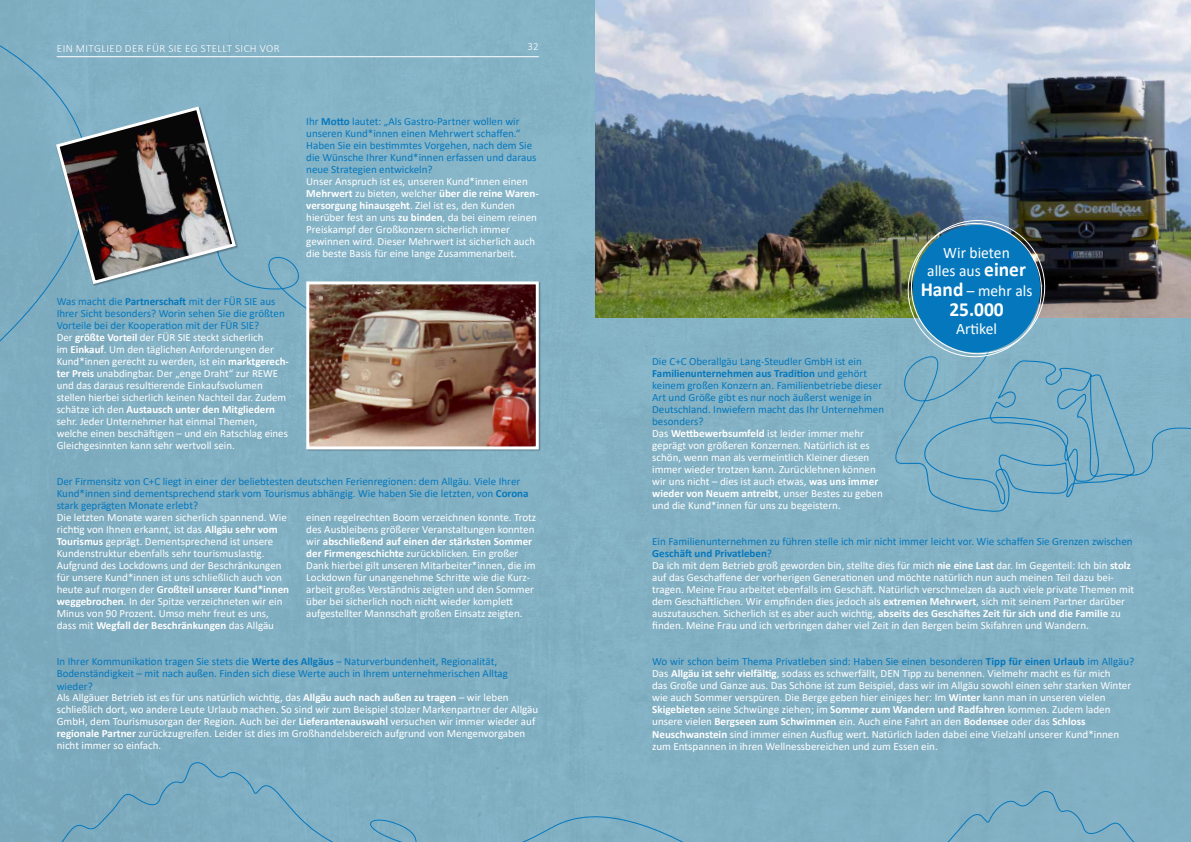
<style>
.page{position:relative;width:1191px;height:842px;background:#fff}
.page>*{position:absolute;margin:0;border:0;box-sizing:border-box;transform-origin:0 0}
.t1{font:700 20px "Calibri";color:#fff}
.t2{font:16px/18px "Calibri";color:#fff;text-align:center}
.t3{font:11px/12px "Calibri";color:#fff}
.t4{font:11px/12px "Calibri";color:#0578bd}
.t5{font:300 11px "Calibri";letter-spacing:.04em;color:#fff}
.s1{font-weight:700}
.s2{font-weight:700;font-size:20px}
</style>
<div class="page">
<div style="left:0;top:0;width:1191px;height:789px;background:#83b0c3"></div>
<div style="left:0;top:32px;width:223px;height:324px;background:#80afc1"></div>
<div style="left:0;top:760px;width:708px;height:82px;background:#80aec1"></div>
<div style="left:535px;top:789px;width:656px;height:53px;background:#83b0c4"></div>
<img style="left:595px;top:0;width:596px;height:317px">
<div style="left:306px;top:281px;width:235px;height:171px;background:#000;opacity:.3"></div>
<img style="left:310px;top:285px;width:225px;height:160px">
<div style="left:306px;top:281px;width:233px;height:168px;border:3px solid #fff"></div>
<svg style="left:54px;top:105px;width:292px;height:226px;background:#738d98"></svg>
<svg style="left:886px;top:213px;width:305px;height:301px;background:#6492a6"></svg>
<hr style="left:57px;top:56px;width:482px;height:1px;background:#fff">
<p class="t5" style="left:57px;top:41px;width:224px">EIN MITGLIED DER FÜR SIE EG STELLT SICH VOR</p>
<p class="t5" style="left:527px;top:40px;width:13px">32</p>
<p class="t4" style="left:306px;top:115px;width:232px">Ihr <span class="s1">Motto</span> lautet: „Als Gastro-Partner wollen wir unseren Kund*innen einen Mehrwert schaffen.“ Haben Sie ein bestimmtes Vorgehen, nach dem Sie die Wünsche Ihrer Kund*innen erfassen und daraus neue Strategien entwickeln?</p>
<p class="t4" style="left:57px;top:295px;width:229px">Was macht die <span class="s1">Partnerschaft</span> mit der FÜR SIE aus<br>Ihrer Sicht besonders? Worin sehen Sie die größten<br>Vorteile bei der Kooperation mit der FÜR SIE?</p>
<p class="t3" style="left:57px;top:331px;width:234px">Der <span class="s1">größte Vorteil</span> der FÜR SIE steckt sicherlich<br>im <span class="s1">Einkauf</span>. Um den täglichen Anforderungen der Kund*innen gerecht zu werden, ist ein <span class="s1">marktgerech&shy;ter Preis</span> unabdingbar. Der „enge Draht“ zur REWE und das daraus resultierende Einkaufsvolumen stellen hierbei sicherlich keinen Nachteil dar. Zudem schätze ich den <span class="s1">Austausch unter den Mitgliedern </span>sehr. Jeder Unternehmer hat einmal Themen, welche einen beschäftigen – und ein Ratschlag eines Gleichgesinnten kann sehr wertvoll sein.</p>
<p class="t3" style="left:306px;top:175px;width:234px">Unser Anspruch ist es, unseren Kund*innen einen <span class="s1">Mehrwert</span> zu bieten, welcher <span class="s1">über die reine Waren&shy;versorgung hinausgeht</span>. Ziel ist es, den Kunden hierüber fest an uns <span class="s1">zu binden</span>, da bei einem reinen Preiskampf der Großkonzern sicherlich immer gewinnen wird. Dieser Mehrwert ist sicherlich auch die beste Basis für eine lange Zusammenarbeit.</p>
<p class="t4" style="left:57px;top:475px;width:473px">Der Firmensitz von C+C liegt in einer der beliebtesten deutschen Ferienregionen: dem Allgäu. Viele Ihrer<br>Kund*innen sind dementsprechend stark vom Tourismus abhängig. Wie haben Sie die letzten, von <span class="s1">Corona </span>stark geprägten Monate erlebt?</p>
<p class="t3" style="left:57px;top:511px;width:234px">Die letzten Monate waren sicherlich spannend. Wie richtig von Ihnen erkannt, ist das <span class="s1">Allgäu sehr vom Tourismus</span> geprägt. Dementsprechend ist unsere Kundenstruktur ebenfalls sehr tourismuslastig.<br>Aufgrund des Lockdowns und der Beschränkungen für unsere Kund*innen ist uns schließlich auch von heute auf morgen der <span class="s1">Großteil unserer Kund*innen weggebrochen</span>. In der Spitze verzeichneten wir ein Minus von 90 Prozent. Umso mehr freut es uns, dass mit <span class="s1">Wegfall der Beschränkungen</span> das Allgäu</p>
<p class="t3" style="left:306px;top:511px;width:231px">einen regelrechten Boom verzeichnen konnte. Trotz des Ausbleibens größerer Veranstaltungen konnten wir <span class="s1">abschließend auf einen der stärksten Sommer der Firmengeschichte</span> zurückblicken. Ein großer Dank hierbei gilt unseren Mitarbeiter*innen, die im Lockdown für unangenehme Schritte wie die Kurz&shy;arbeit großes Verständnis zeigten und den Sommer über bei sicherlich noch nicht wieder komplett aufgestellter Mannschaft großen Einsatz zeigten.</p>
<p class="t4" style="left:57px;top:655px;width:453px">In Ihrer Kommunikation tragen Sie stets die <span class="s1">Werte des Allgäus</span> – Naturverbundenheit, Regionalität,<br>Bodenständigkeit – mit nach außen. Finden sich diese Werte auch in Ihrem unternehmerischen Alltag wieder?</p>
<p class="t3" style="left:57px;top:691px;width:483px">Als Allgäuer Betrieb ist es für uns natürlich wichtig, das <span class="s1">Allgäu auch nach außen zu tragen</span> – wir leben schließlich dort, wo andere Leute Urlaub machen. So sind wir zum Beispiel stolzer Markenpartner der Allgäu GmbH, dem Tourismusorgan der Region. Auch bei der <span class="s1">Lieferantenauswahl</span> versuchen wir immer wieder auf <span class="s1">regionale Partner</span> zurückzugreifen. Leider ist dies im Großhandelsbereich aufgrund von Mengenvorgaben nicht immer so einfach.</p>
<p class="t4" style="left:652px;top:355px;width:233px">Die C+C Oberallgäu Lang-Steudler GmbH ist ein <span class="s1">Familienunternehmen aus Tradition</span> und gehört keinem großen Konzern an. Familienbetriebe dieser Art und Größe gibt es nur noch äußerst wenige in Deutschland. Inwiefern macht das Ihr Unternehmen besonders?</p>
<p class="t3" style="left:652px;top:427px;width:232px">Das <span class="s1">Wettbewerbsumfeld</span> ist leider immer mehr geprägt von größeren Konzernen. Natürlich ist es schön, wenn man als vermeintlich Kleiner diesen immer wieder trotzen kann. Zurücklehnen können wir uns nicht – dies ist auch etwas, <span class="s1">was uns immer wieder von Neuem antreibt</span>, unser Bestes zu geben und die Kund*innen für uns zu begeistern.</p>
<h2 class="t2" style="left:927px;top:243px;width:100px">Wir bieten alles aus <span class="s2">einer</span></h2>
<h2 class="t2" style="left:920px;top:281px;width:113px"><span class="s2">Hand</span> – mehr als</h2>
<h1 class="t1" style="left:949px;top:295px;width:56px">25.000</h1>
<h2 class="t2" style="left:956px;top:319px;width:42px">Artikel</h2>
<p class="t4" style="left:652px;top:535px;width:482px">Ein Familienunternehmen zu führen stelle ich mir nicht immer leicht vor. Wie schaffen Sie Grenzen zwischen<br><span class="s1">Geschäft und Privatleben</span>?</p>
<p class="t3" style="left:652px;top:559px;width:483px">Da ich mit dem Betrieb groß geworden bin, stellte dies für mich <span class="s1">nie eine Last</span> dar. Im Gegenteil: Ich bin <span class="s1">stolz </span>auf das Geschaffene der vorherigen Generationen und möchte natürlich nun auch meinen Teil dazu bei&shy;tragen. Meine Frau arbeitet ebenfalls im Geschäft. Natürlich verschmelzen da auch viele private Themen mit dem Geschäftlichen. Wir empfinden dies jedoch als <span class="s1">extremen Mehrwert</span>, sich mit seinem Partner darüber auszutauschen. Sicherlich ist es aber auch wichtig, <span class="s1">abseits des Geschäftes Zeit für sich und die Familie</span> zu finden. Meine Frau und ich verbringen daher viel Zeit in den Bergen beim Skifahren und Wandern.</p>
<p class="t3" style="left:652px;top:667px;width:480px">Das <span class="s1">Allgäu ist sehr vielfältig</span>, sodass es schwerfällt, DEN Tipp zu benennen. Vielmehr macht es für mich<br>das Große und Ganze aus. Das Schöne ist zum Beispiel, dass wir im Allgäu sowohl einen sehr starken Winter wie auch Sommer verspüren. Die Berge geben hier einiges her: Im <span class="s1">Winter</span> kann man in unseren vielen <span class="s1">Skigebieten</span> seine Schwünge ziehen; im <span class="s1">Sommer zum Wandern und Radfahren</span> kommen. Zudem laden unsere vielen <span class="s1">Bergseen zum Schwimmen</span> ein. Auch eine Fahrt an den <span class="s1">Bodensee</span> oder das <span class="s1">Schloss Neuschwanstein</span> sind immer einen Ausflug wert. Natürlich laden dabei eine Vielzahl unserer Kund*innen zum Entspannen in ihren Wellnessbereichen und zum Essen ein.</p>
<p class="t4" style="left:652px;top:655px;width:483px">Wo wir schon beim Thema Privatleben sind: Haben Sie einen besonderen <span class="s1">Tipp für einen Urlaub</span> im Allgäu?</p>
</div>
